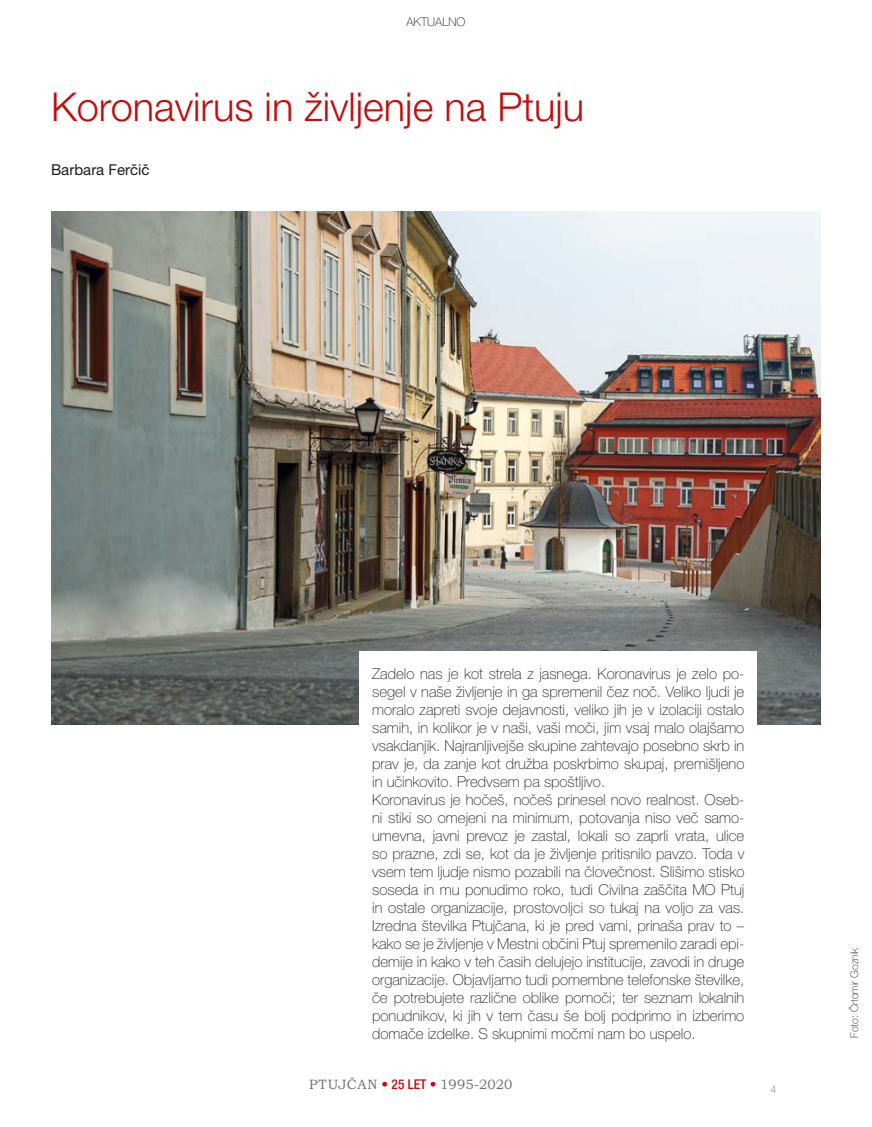
<style>
.page{position:relative;width:872px;height:1127px;background:#fff}
.page>*{position:absolute;margin:0;border:0;box-sizing:border-box;transform-origin:0 0}
.Naslov_članka_manjši{font:300 39.75px "Helvetica Neue LT Pro";color:#c00d0e}
.Besedilo{font:100 15px/18px "Helvetica Neue LT Pro";color:#1d1d1b;text-align:justify}
.Avtor{font:15px "Helvetica Neue LT Pro";color:#1d1d1b}
.t1{font:13.5px "Bookman Old Style";letter-spacing:.01em;color:#706f6f}
.NASLOV_STRANI{font:100 12px "Helvetica Neue LT Pro";color:#1d1d1b}
.t2{font:100 10.5px "Helvetica Neue LT Pro";color:#1d1d1b}
.t3{font:100 10.5px "Helvetica Neue LT Pro";color:#575756}
.s1{font-family:"Helvetica Neue LT Pro";font-weight:500;font-stretch:condensed;color:#c00d0e}
</style>
<div class="page">
<img style="left:51px;top:211px;width:770px;height:513px">
<div style="left:359px;top:651px;width:398px;height:388px;background:#fff"></div>
<p class="NASLOV_STRANI" style="left:406px;top:14px;width:60px">AKTUALNO</p>
<p class="Naslov_članka_manjši" style="left:51px;top:83px;width:535px">Koronavirus in življenje na Ptuju</p>
<p class="Avtor" style="left:51px;top:161px;width:100px">Barbara Ferčič</p>
<p class="Besedilo" style="left:372px;top:665px;width:374px">Zadelo nas je kot strela z jasnega. Koronavirus je zelo po&shy;segel v naše življenje in ga spremenil čez noč. Veliko ljudi je moralo zapreti svoje dejavnosti, veliko jih je v izolaciji ostalo samih, in kolikor je v naši, vaši moči, jim vsaj malo olajšamo vsakdanjik. Najranljivejše skupine zahtevajo posebno skrb in prav je, da zanje kot družba poskrbimo skupaj, premišljeno in učinkovito. Predvsem pa spoštljivo.</p>
<p class="Besedilo" style="left:372px;top:791px;width:374px">Koronavirus je hočeš, nočeš prinesel novo realnost. Oseb&shy;ni stiki so omejeni na minimum, potovanja niso več samo&shy;umevna, javni prevoz je zastal, lokali so zaprli vrata, ulice so prazne, zdi se, kot da je življenje pritisnilo pavzo. Toda v vsem tem ljudje nismo pozabili na človečnost. Slišimo stisko soseda in mu ponudimo roko, tudi Civilna zaščita MO Ptuj in ostale organizacije, prostovoljci so tukaj na voljo za vas.<br>Izredna številka Ptujčana, ki je pred vami, prinaša prav to – kako se je življenje v Mestni občini Ptuj spremenilo zaradi epi&shy;demije in kako v teh časih delujejo institucije, zavodi in druge organizacije. Objavljamo tudi pomembne telefonske številke, če potrebujete različne oblike pomoči; ter seznam lokalnih ponudnikov, ki jih v tem času še bolj podprimo in izberimo domače izdelke. S skupnimi močmi nam bo uspelo.</p>
<p class="t1" style="left:309px;top:1076px;width:205px">PTUJČAN <span class="s1">• 25 LET •</span> 1995-2020</p>
<p class="t3" style="left:770px;top:1083px;width:7px">4</p>
<p class="t2" style="left:848px;top:1037px;width:92px;rotate:-90deg">Foto: Črtomir Goznik</p>
</div>
